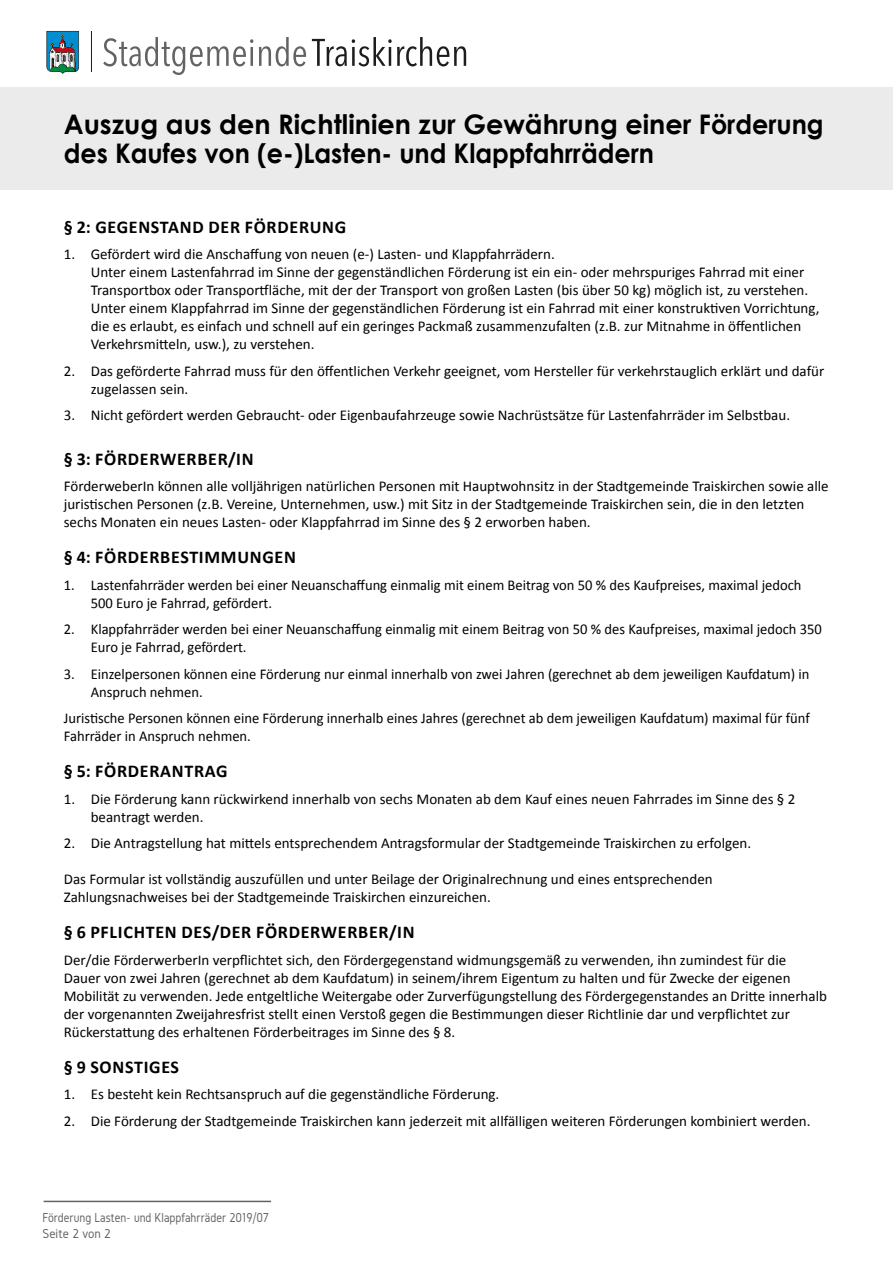
<style>
.page{position:relative;width:893px;height:1263px;background:#fff}
.page>*{position:absolute;margin:0;border:0;box-sizing:border-box;transform-origin:0 0}
.t1{font:700 27px/28.5px "Century Gothic";color:#000}
.t2{font:700 18px "Calibri";letter-spacing:.04em;color:#000}
.t3{font:15px/18px "Calibri";color:#000}
.t4{font:13.5px/16.2px "Gidole";color:#646363;scale:.92 1}
</style>
<div class="page">
<hr style="left:44px;top:1201px;width:227px;height:1px;background:#646363">
<svg style="left:46px;top:31px;width:33px;height:43px"></svg>
<hr style="left:91px;top:31px;width:1px;height:41px;background:#1d1d1c">
<svg style="left:103px;top:37px;width:150px;height:38px"></svg>
<svg style="left:259px;top:37px;width:47px;height:29px"></svg>
<svg style="left:312px;top:37px;width:154px;height:29px"></svg>
<div style="left:0;top:87px;width:893px;height:102px;background:#ebebeb"></div>
<h1 class="t1" style="left:64px;top:109px;width:761px">Auszug aus den Richtlinien zur Gewährung einer Förderung des Kaufes von (e-)Lasten- und Klappfahrrädern</h1>
<p class="t2" style="left:64px;top:215px;width:284px">§ 2: GEGENSTAND DER FÖRDERUNG</p>
<p class="t3" style="left:91px;top:245px;width:730px;text-indent:-27px">1. Gefördert wird die Anschaffung von neuen (e-) Lasten- und Klappfahrrädern.<br>Unter einem Lastenfahrrad im Sinne der gegenständlichen Förderung ist ein ein- oder mehrspuriges Fahrrad mit einer Transportbox oder Transportfläche, mit der der Transport von großen Lasten (bis über 50 kg) möglich ist, zu verstehen.<br>Unter einem Klappfahrrad im Sinne der gegenständlichen Förderung ist ein Fahrrad mit einer konstruktiven Vorrichtung, die es erlaubt, es einfach und schnell auf ein geringes Packmaß zusammenzufalten (z.B. zur Mitnahme in öffentlichen Verkehrsmitteln, usw.), zu verstehen.</p>
<p class="t3" style="left:91px;top:362px;width:735px;text-indent:-27px">2. Das geförderte Fahrrad muss für den öffentlichen Verkehr geeignet, vom Hersteller für verkehrstauglich erklärt und dafür zugelassen sein.</p>
<p class="t3" style="left:64px;top:406px;width:728px">3. Nicht gefördert werden Gebraucht- oder Eigenbaufahrzeuge sowie Nachrüstsätze für Lastenfahrräder im Selbstbau.</p>
<p class="t2" style="left:64px;top:447px;width:191px">§ 3: FÖRDERWERBER/IN</p>
<p class="t3" style="left:64px;top:477px;width:766px">FörderweberIn können alle volljährigen natürlichen Personen mit Hauptwohnsitz in der Stadtgemeinde Traiskirchen sowie alle juristischen Personen (z.B. Vereine, Unternehmen, usw.) mit Sitz in der Stadtgemeinde Traiskirchen sein, die in den letzten sechs Monaten ein neues Lasten- oder Klappfahrrad im Sinne des § 2 erworben haben.</p>
<p class="t2" style="left:64px;top:546px;width:234px">§ 4: FÖRDERBESTIMMUNGEN</p>
<p class="t3" style="left:91px;top:576px;width:712px;text-indent:-27px">1. Lastenfahrräder werden bei einer Neuanschaffung einmalig mit einem Beitrag von 50 % des Kaufpreises, maximal jedoch<br>500 Euro je Fahrrad, gefördert.</p>
<p class="t3" style="left:91px;top:620px;width:733px;text-indent:-27px">2. Klappfahrräder werden bei einer Neuanschaffung einmalig mit einem Beitrag von 50 % des Kaufpreises, maximal jedoch 350<br>Euro je Fahrrad, gefördert.</p>
<p class="t3" style="left:91px;top:665px;width:720px;text-indent:-27px">3. Einzelpersonen können eine Förderung nur einmal innerhalb von zwei Jahren (gerechnet ab dem jeweiligen Kaufdatum) in<br>Anspruch nehmen.</p>
<p class="t3" style="left:64px;top:709px;width:747px">Juristische Personen können eine Förderung innerhalb eines Jahres (gerechnet ab dem jeweiligen Kaufdatum) maximal für fünf<br>Fahrräder in Anspruch nehmen.</p>
<p class="t2" style="left:64px;top:760px;width:165px">§ 5: FÖRDERANTRAG</p>
<p class="t3" style="left:91px;top:790px;width:706px;text-indent:-27px">1. Die Förderung kann rückwirkend innerhalb von sechs Monaten ab dem Kauf eines neuen Fahrrades im Sinne des § 2 beantragt werden.</p>
<p class="t3" style="left:64px;top:834px;width:689px">2. Die Antragstellung hat mittels entsprechendem Antragsformular der Stadtgemeinde Traiskirchen zu erfolgen.</p>
<p class="t3" style="left:64px;top:870px;width:650px">Das Formular ist vollständig auszufüllen und unter Beilage der Originalrechnung und eines entsprechenden<br>Zahlungsnachweises bei der Stadtgemeinde Traiskirchen einzureichen.</p>
<p class="t2" style="left:64px;top:921px;width:352px">§ 6 PFLICHTEN DES/DER FÖRDERWERBER/IN</p>
<p class="t3" style="left:64px;top:951px;width:765px">Der/die FörderwerberIn verpflichtet sich, den Fördergegenstand widmungsgemäß zu verwenden, ihn zumindest für die Dauer von zwei Jahren (gerechnet ab dem Kaufdatum) in seinem/ihrem Eigentum zu halten und für Zwecke der eigenen Mobilität zu verwenden. Jede entgeltliche Weitergabe oder Zurverfügungstellung des Fördergegenstandes an Dritte innerhalb der vorgenannten Zweijahresfrist stellt einen Verstoß gegen die Bestimmungen dieser Richtlinie dar und verpflichtet zur Rückerstattung des erhaltenen Förderbeitrages im Sinne des § 8.</p>
<p class="t2" style="left:64px;top:1055px;width:117px">§ 9 SONSTIGES</p>
<p class="t3" style="left:64px;top:1085px;width:437px">1. Es besteht kein Rechtsanspruch auf die gegenständliche Förderung.</p>
<p class="t3" style="left:64px;top:1112px;width:748px">2. Die Förderung der Stadtgemeinde Traiskirchen kann jederzeit mit allfälligen weiteren Förderungen kombiniert werden.</p>
<p class="t4" style="left:43px;top:1209px;width:248px">Förderung Lasten- und Klappfahrräder 2019/07<br>Seite 2 von 2</p>
</div>
